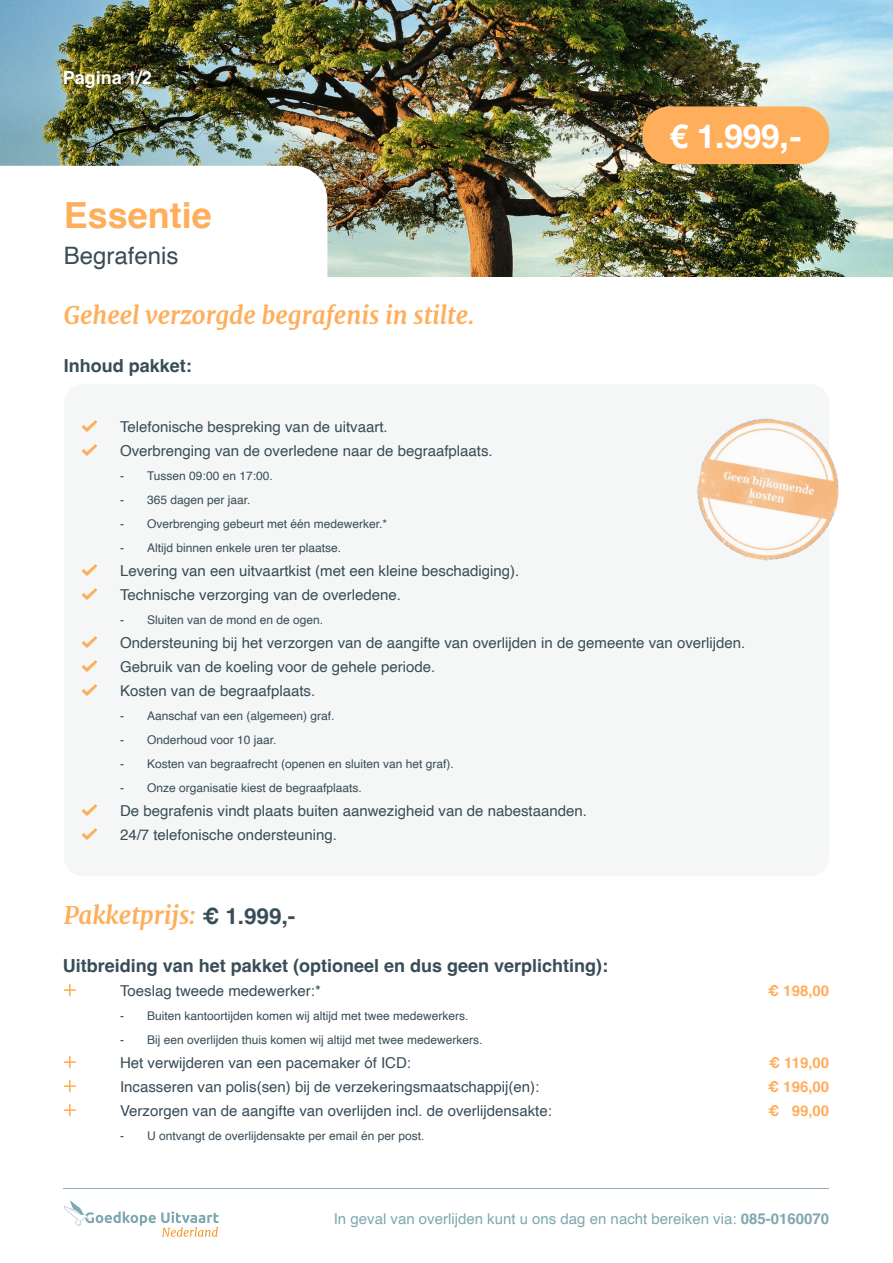
<style>
.page{position:relative;width:893px;height:1263px;background:#fff}
.page>*{position:absolute;margin:0;border:0;box-sizing:border-box;transform-origin:0 0}
.t1{font:700 36px "Helvetica";color:#ffae5b}
.t2{font:700 33px "Helvetica Neue";color:#fff}
.t3{font:italic 700 24px "Merriweather";color:#ffae5b}
.t4{font:24px "Helvetica";color:#384d57}
.t5{font:700 18px "Helvetica";color:#384d57}
.t6{font:700 18px "Helvetica";color:#fff}
.t7{font:15px/24px "Helvetica";color:#384d57}
.t8{font:15px "Helvetica";color:#7da8b0}
.t9{font:700 15px/24px "Helvetica";color:#ffae5b;text-align:justify}
.t10{font:12px "Helvetica";color:#384d57}
.s1{font-family:"Helvetica";font-style:normal;font-size:22.5px;color:#384d57}
.s2{font-weight:700}
</style>
<div class="page">
<div style="left:64px;top:384px;width:765px;height:492px;background:#f5f6f6;border-radius:19px"></div>
<img style="left:0;top:0;width:893px;height:276px">
<svg style="left:0;top:166px;width:327px;height:110px"></svg>
<hr style="left:64px;top:1188px;width:765px;height:1px;background:#91aac2">
<svg style="left:64px;top:1200px;width:155px;height:37px"></svg>
<div style="left:642px;top:106px;width:187px;height:58px;background:#ffae5b;border-radius:27px"></div>
<img style="left:697px;top:418px;width:142px;height:143px">
<svg style="left:81px;top:420px;width:17px;height:12px"></svg>
<svg style="left:81px;top:444px;width:17px;height:12px"></svg>
<svg style="left:81px;top:564px;width:17px;height:12px"></svg>
<svg style="left:81px;top:588px;width:17px;height:12px"></svg>
<svg style="left:81px;top:636px;width:17px;height:12px"></svg>
<svg style="left:81px;top:660px;width:17px;height:12px"></svg>
<svg style="left:81px;top:684px;width:17px;height:12px"></svg>
<svg style="left:81px;top:804px;width:17px;height:12px"></svg>
<svg style="left:81px;top:828px;width:17px;height:12px"></svg>
<svg style="left:64px;top:984px;width:12px;height:12px"></svg>
<svg style="left:64px;top:1056px;width:12px;height:12px"></svg>
<svg style="left:64px;top:1080px;width:12px;height:12px"></svg>
<svg style="left:64px;top:1104px;width:12px;height:12px"></svg>
<p class="t6" style="left:63px;top:67px;width:91px">Pagina 1/2</p>
<h1 class="t1" style="left:64px;top:193px;width:150px">Essentie</h1>
<h3 class="t4" style="left:64px;top:237px;width:116px">Begrafenis</h3>
<h3 class="t3" style="left:64px;top:300px;width:412px">Geheel verzorgde begrafenis in stilte.</h3>
<p class="t5" style="left:64px;top:355px;width:130px">Inhoud pakket:</p>
<h2 class="t2" style="left:669px;top:110px;width:134px">€ 1.999,-</h2>
<p class="t7" style="left:120px;top:415px;width:374px">Telefonische bespreking van de uitvaart.<br>Overbrenging van de overledene naar de begraafplaats.</p>
<p class="t10" style="left:120px;top:467px;width:154px">- Tussen 09:00 en 17:00.</p>
<p class="t10" style="left:120px;top:491px;width:132px">- 365 dagen per jaar.</p>
<p class="t10" style="left:120px;top:515px;width:269px">- Overbrenging gebeurt met één medewerker.*</p>
<p class="t10" style="left:120px;top:539px;width:223px">- Altijd binnen enkele uren ter plaatse.</p>
<p class="t7" style="left:120px;top:559px;width:401px">Levering van een uitvaartkist (met een kleine beschadiging).<br>Technische verzorging van de overledene.</p>
<p class="t10" style="left:120px;top:611px;width:205px">- Sluiten van de mond en de ogen.</p>
<p class="t7" style="left:120px;top:631px;width:627px">Ondersteuning bij het verzorgen van de aangifte van overlijden in de gemeente van overlijden.<br>Gebruik van de koeling voor de gehele periode.<br>Kosten van de begraafplaats.</p>
<p class="t10" style="left:120px;top:707px;width:216px">- Aanschaf van een (algemeen) graf.</p>
<p class="t10" style="left:120px;top:731px;width:158px">- Onderhoud voor 10 jaar.</p>
<p class="t10" style="left:120px;top:755px;width:335px">- Kosten van begraafrecht (openen en sluiten van het graf).</p>
<p class="t10" style="left:120px;top:779px;width:243px">- Onze organisatie kiest de begraafplaats.</p>
<p class="t7" style="left:120px;top:799px;width:468px">De begrafenis vindt plaats buiten aanwezigheid van de nabestaanden.<br>24/7 telefonische ondersteuning.</p>
<h3 class="t3" style="left:64px;top:900px;width:233px">Pakketprijs: <span class="s1">€ 1.999,-</span></h3>
<p class="t5" style="left:63px;top:955px;width:547px">Uitbreiding van het pakket (optioneel en dus geen verplichting):</p>
<p class="t7" style="left:120px;top:979px;width:202px">Toeslag tweede medewerker:*</p>
<p class="t10" style="left:120px;top:1007px;width:350px">- Buiten kantoortijden komen wij altijd met twee medewerkers.</p>
<p class="t10" style="left:120px;top:1031px;width:364px">- Bij een overlijden thuis komen wij altijd met twee medewerkers.</p>
<p class="t7" style="left:120px;top:1051px;width:433px">Het verwijderen van een pacemaker óf ICD:<br>Incasseren van polis(sen) bij de verzekeringsmaatschappij(en):<br>Verzorgen van de aangifte van overlijden incl. de overlijdensakte:</p>
<p class="t10" style="left:120px;top:1127px;width:306px">- U ontvangt de overlijdensakte per email én per post.</p>
<p class="t9" style="left:768px;top:980px;width:63px">€ 198,00</p>
<p class="t9" style="left:768px;top:1052px;width:63px">€ 119,00 € 196,00 € 99,00</p>
<p class="t8" style="left:334px;top:1207px;width:497px">In geval van overlijden kunt u ons dag en nacht bereiken via: <span class="s2">085-0160070</span></p>
</div>
